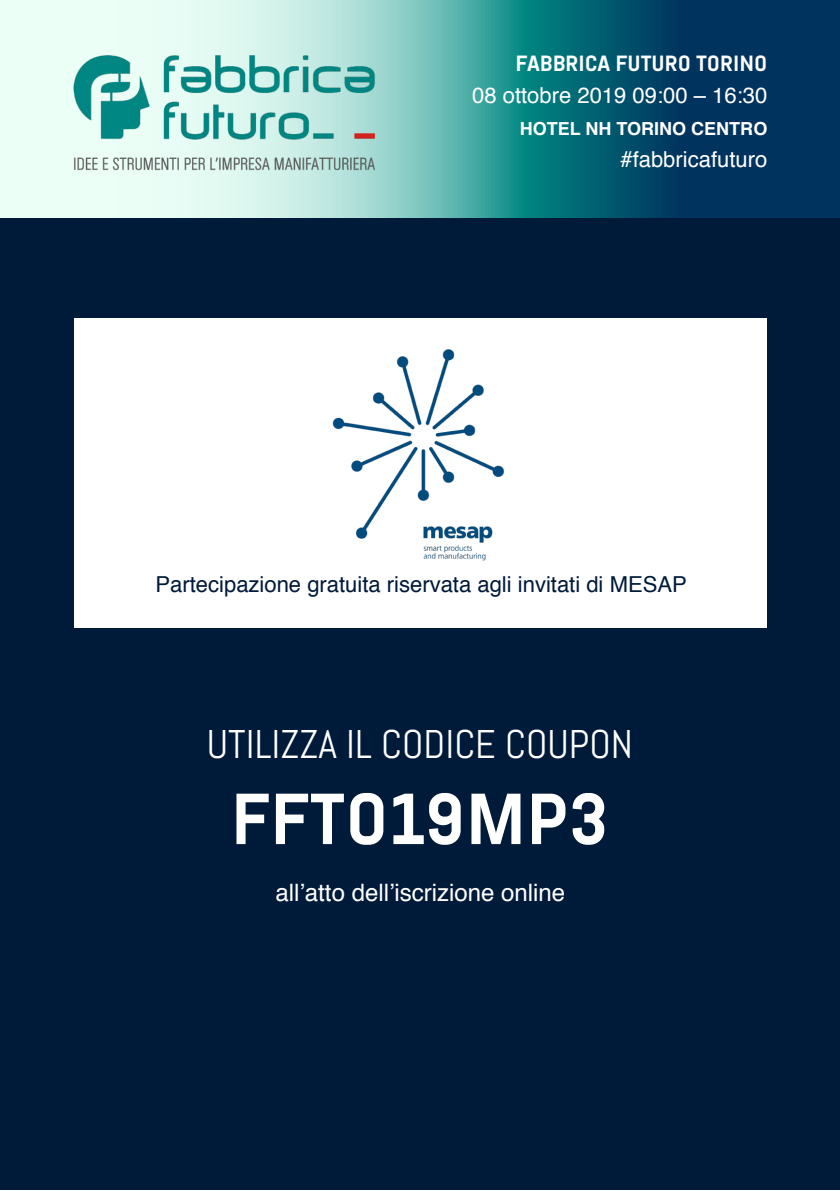
<style>
.page{position:relative;width:840px;height:1191px;background:#fff}
.page>*{position:absolute;margin:0;border:0;box-sizing:border-box;transform-origin:0 0}
.t1{font:700 72px "Abel Pro";color:#fff}
.t2{font:40px "Abel";color:#fff}
.t3{font:24px "Helvetica";color:#fff}
.t4{font:22px "Helvetica";color:#001a3a}
.t5{font:22px "Helvetica";color:#fff}
.t6{font:700 22px "Abel Pro";color:#fff}
.t7{font:700 18px "Helvetica";color:#fff}
</style>
<div class="page">
<svg style="left:0;top:0;width:839px;height:218px;background:#5a97a1"></svg>
<img style="left:73px;top:55px;width:303px;height:117px">
<div style="left:0;top:218px;width:839px;height:972px;background:#001a3a"></div>
<div style="left:74px;top:318px;width:692px;height:310px;background:#fff"></div>
<img style="left:332px;top:349px;width:173px;height:212px">
<p class="t6" style="left:515px;top:48px;width:253px">FABBRICA FUTURO TORINO</p>
<p class="t5" style="left:472px;top:79px;width:296px">08 ottobre 2019 09:00 – 16:30</p>
<p class="t7" style="left:519px;top:114px;width:249px">HOTEL NH TORINO CENTRO</p>
<p class="t5" style="left:620px;top:143px;width:148px">#fabbricafuturo</p>
<p class="t4" style="left:155px;top:567px;width:532px">Partecipazione gratuita riservata agli invitati di MESAP</p>
<h2 class="t2" style="left:207px;top:718px;width:427px">UTILIZZA IL CODICE COUPON</h2>
<h1 class="t1" style="left:230px;top:769px;width:380px">FFTO19MP3</h1>
<p class="t3" style="left:275px;top:874px;width:291px">all’atto dell’iscrizione online</p>
</div>
